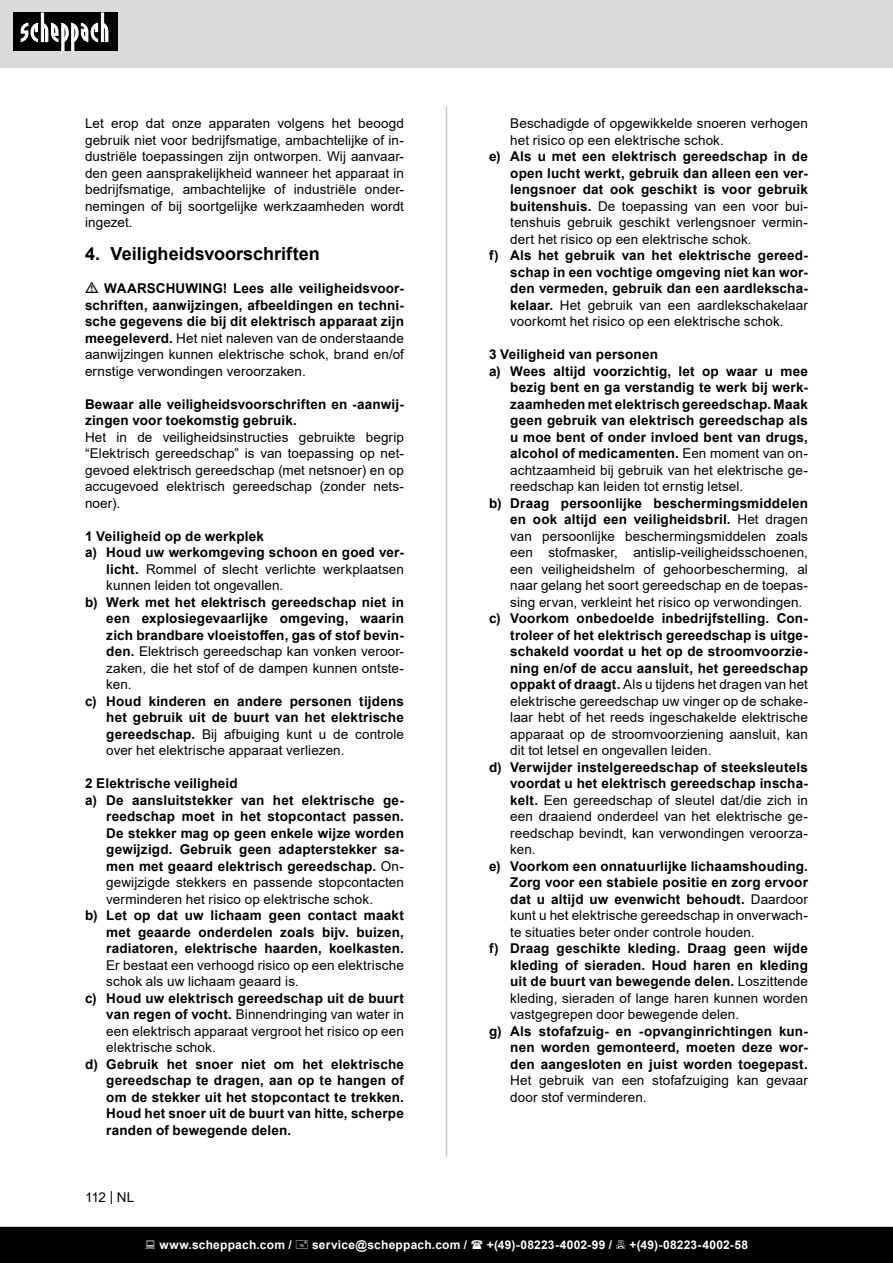
<style>
.page{position:relative;width:893px;height:1263px;background:#fff}
.page>*{position:absolute;margin:0;border:0;box-sizing:border-box;transform-origin:0 0}
.t1{font:700 18px "Arial";color:#000}
.t2{font:700 13.5px/16.5px "Arial";letter-spacing:.015em;color:#000;text-align:justify}
.t3{font:13.5px/16.5px "Arial";letter-spacing:.005em;color:#000;text-align:justify}
.t4{font:700 12px "Arial";letter-spacing:.02em;color:#fff}
.s1{font-weight:400}
.s2{font-weight:700}
</style>
<div class="page">
<div style="left:0;top:0;width:893px;height:67px;background:#dbdbdb"></div>
<div style="left:13px;top:13px;width:105px;height:38px;background:#000"></div>
<svg style="left:21px;top:13px;width:87px;height:38px"></svg>
<hr style="left:446px;top:106px;width:1px;height:1051px;background:#c7c7c7">
<div style="left:0;top:1227px;width:893px;height:36px;background:#000"></div>
<p class="t3" style="left:85px;top:115px;width:320px">Let erop dat onze apparaten volgens het beoogd gebruik niet voor bedrijfsmatige, ambachtelijke of in&shy;dustriële toepassingen zijn ontworpen. Wij aanvaar&shy;den geen aansprakelijkheid wanneer het apparaat in bedrijfsmatige, ambachtelijke of industriële onder&shy;nemingen of bij soortgelijke werkzaamheden wordt ingezet.</p>
<p class="t1" style="left:85px;top:241px;width:236px">4. Veiligheidsvoorschriften</p>
<p class="t2" style="left:85px;top:280px;width:320px;text-indent:19px">WAARSCHUWING! Lees alle veiligheidsvoor&shy;schriften, aanwijzingen, afbeeldingen en techni&shy;sche gegevens die bij dit elektrisch apparaat zijn meegeleverd. <span class="s1">Het niet naleven van de onderstaande aanwijzingen kunnen elektrische schok, brand en/of ernstige verwondingen veroorzaken.</span></p>
<p class="t2" style="left:85px;top:396px;width:320px">Bewaar alle veiligheidsvoorschriften en -aanwij&shy;zingen voor toekomstig gebruik.</p>
<p class="t3" style="left:85px;top:429px;width:320px">Het in de veiligheidsinstructies gebruikte begrip “Elektrisch gereedschap” is van toepassing op net&shy;gevoed elektrisch gereedschap (met netsnoer) en op accugevoed elektrisch gereedschap (zonder nets&shy;noer).</p>
<p class="t2" style="left:85px;top:528px;width:181px">1 Veiligheid op de werkplek</p>
<p class="t3" style="left:106px;top:544px;width:299px;text-indent:-21px"><span class="s2">a) Houd uw werkomgeving schoon en goed ver&shy;licht.</span> Rommel of slecht verlichte werkplaatsen kunnen leiden tot ongevallen.</p>
<p class="t2" style="left:106px;top:594px;width:299px;text-indent:-21px">b) Werk met het elektrisch gereedschap niet in een explosiegevaarlijke omgeving, waarin zich brandbare vloeistoffen, gas of stof bevin&shy;den. <span class="s1">Elektrisch gereedschap kan vonken veroor&shy;zaken, die het stof of de dampen kunnen ontste&shy;ken.</span></p>
<p class="t2" style="left:106px;top:693px;width:299px;text-indent:-21px">c) Houd kinderen en andere personen tijdens het gebruik uit de buurt van het elektrische gereedschap. <span class="s1">Bij afbuiging kunt u de controle over het elektrische apparaat verliezen.</span></p>
<p class="t2" style="left:85px;top:775px;width:154px">2 Elektrische veiligheid</p>
<p class="t2" style="left:106px;top:792px;width:299px;text-indent:-21px">a) De aansluitstekker van het elektrische ge&shy;reedschap moet in het stopcontact passen.<br>De stekker mag op geen enkele wijze worden gewijzigd. Gebruik geen adapterstekker sa&shy;men met geaard elektrisch gereedschap. <span class="s1">On&shy;gewijzigde stekkers en passende stopcontacten verminderen het risico op elektrische schok.</span></p>
<p class="t2" style="left:106px;top:907px;width:299px;text-indent:-21px">b) Let op dat uw lichaam geen contact maakt met geaarde onderdelen zoals bijv. buizen, radiatoren, elektrische haarden, koelkasten.<br><span class="s1">Er bestaat een verhoogd risico op een elektrische schok als uw lichaam geaard is.</span></p>
<p class="t3" style="left:106px;top:990px;width:299px;text-indent:-21px"><span class="s2">c) Houd uw elektrisch gereedschap uit de buurt van regen of vocht.</span> Binnendringing van water in een elektrisch apparaat vergroot het risico op een elektrische schok.</p>
<p class="t2" style="left:106px;top:1056px;width:299px;text-indent:-21px">d) Gebruik het snoer niet om het elektrische gereedschap te dragen, aan op te hangen of om de stekker uit het stopcontact te trekken.<br>Houd het snoer uit de buurt van hitte, scherpe randen of bewegende delen.</p>
<p class="t3" style="left:85px;top:1189px;width:51px">112 | NL</p>
<p class="t3" style="left:510px;top:115px;width:299px">Beschadigde of opgewikkelde snoeren verhogen het risico op een elektrische schok.</p>
<p class="t2" style="left:510px;top:148px;width:299px;text-indent:-21px">e) Als u met een elektrisch gereedschap in de open lucht werkt, gebruik dan alleen een ver&shy;lengsnoer dat ook geschikt is voor gebruik buitenshuis. <span class="s1">De toepassing van een voor bui&shy;tenshuis gebruik geschikt verlengsnoer vermin&shy;dert het risico op een elektrische schok.</span></p>
<p class="t2" style="left:510px;top:247px;width:299px;text-indent:-21px">f) Als het gebruik van het elektrische gereed&shy;schap in een vochtige omgeving niet kan wor&shy;den vermeden, gebruik dan een aardlekscha&shy;kelaar. <span class="s1">Het gebruik van een aardlekschakelaar voorkomt het risico op een elektrische schok.</span></p>
<p class="t2" style="left:489px;top:346px;width:170px">3 Veiligheid van personen</p>
<p class="t2" style="left:510px;top:363px;width:299px;text-indent:-21px">a) Wees altijd voorzichtig, let op waar u mee bezig bent en ga verstandig te werk bij werk&shy;zaamheden met elektrisch gereedschap. Maak geen gebruik van elektrisch gereedschap als u moe bent of onder invloed bent van drugs, alcohol of medicamenten. <span class="s1">Een moment van on&shy;achtzaamheid bij gebruik van het elektrische ge&shy;reedschap kan leiden tot ernstig letsel.</span></p>
<p class="t3" style="left:510px;top:495px;width:299px;text-indent:-21px"><span class="s2">b) Draag persoonlijke beschermingsmiddelen en ook altijd een veiligheidsbril.</span> Het dragen van persoonlijke beschermingsmiddelen zoals een stofmasker, antislip-veiligheidsschoenen, een veiligheidshelm of gehoorbescherming, al naar gelang het soort gereedschap en de toepas&shy;sing ervan, verkleint het risico op verwondingen.</p>
<p class="t3" style="left:510px;top:610px;width:299px;text-indent:-21px"><span class="s2">c) Voorkom onbedoelde inbedrijfstelling. Con&shy;troleer of het elektrisch gereedschap is uitge&shy;schakeld voordat u het op de stroomvoorzie&shy;ning en/of de accu aansluit, het gereedschap oppakt of draagt.</span> Als u tijdens het dragen van het elektrische gereedschap uw vinger op de schake&shy;laar hebt of het reeds ingeschakelde elektrische apparaat op de stroomvoorziening aansluit, kan dit tot letsel en ongevallen leiden.</p>
<p class="t3" style="left:510px;top:759px;width:299px;text-indent:-21px"><span class="s2">d) Verwijder instelgereedschap of steeksleutels voordat u het elektrisch gereedschap inscha&shy;kelt.</span> Een gereedschap of sleutel dat/die zich in een draaiend onderdeel van het elektrische ge&shy;reedschap bevindt, kan verwondingen veroorza&shy;ken.</p>
<p class="t2" style="left:510px;top:858px;width:299px;text-indent:-21px">e) Voorkom een onnatuurlijke lichaamshouding.<br>Zorg voor een stabiele positie en zorg ervoor dat u altijd uw evenwicht behoudt. <span class="s1">Daardoor kunt u het elektrische gereedschap in onverwach&shy;te situaties beter onder controle houden.</span></p>
<p class="t2" style="left:510px;top:940px;width:299px;text-indent:-21px">f) Draag geschikte kleding. Draag geen wijde kleding of sieraden. Houd haren en kleding uit de buurt van bewegende delen. <span class="s1">Loszittende kleding, sieraden of lange haren kunnen worden vastgegrepen door bewegende delen.</span></p>
<p class="t2" style="left:510px;top:1023px;width:299px;text-indent:-21px">g) Als stofafzuig- en -opvanginrichtingen kun&shy;nen worden gemonteerd, moeten deze wor&shy;den aangesloten en juist worden toegepast.<br><span class="s1">Het gebruik van een stofafzuiging kan gevaar door stof verminderen.</span></p>
<p class="t4" style="left:159px;top:1236px;width:134px">www.scheppach.com /</p>
<p class="t4" style="left:312px;top:1236px;width:157px">service@scheppach.com /</p>
<p class="t4" style="left:487px;top:1236px;width:127px">+(49)-08223-4002-99 /</p>
<p class="t4" style="left:629px;top:1236px;width:120px">+(49)-08223-4002-58</p>
</div>
